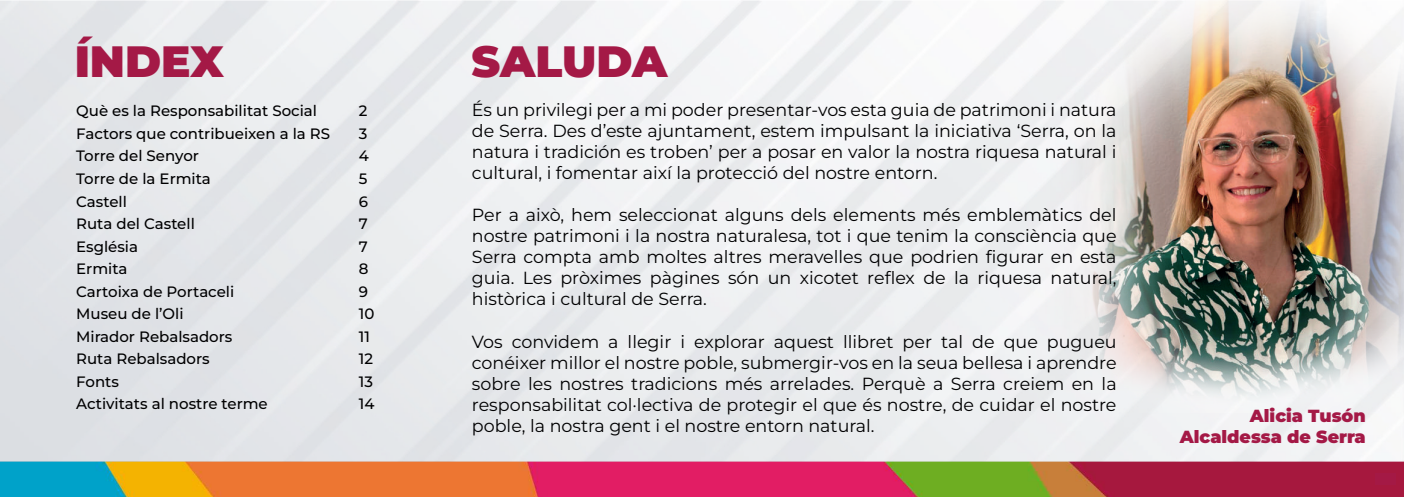
<style>
.page{position:relative;width:1404px;height:497px;background:#fff}
.page>*{position:absolute;margin:0;border:0;box-sizing:border-box;transform-origin:0 0}
.t1{font:900 43.75px "Montserrat";color:#a41946}
.t2{font:17.5px/21px "Montserrat";color:#000001;text-align:justify}
.t3{font:900 17.5px/21px "Montserrat";color:#a41946;text-align:right}
.t4{font:500 15px/22.5px "Montserrat";color:#000001}
</style>
<div class="page">
<img style="left:0;top:0;width:1404px;height:496px">
<img style="left:0;top:2px;width:1404px;height:459px">
<img style="left:1031px;top:0;width:373px;height:412px">
<div style="left:1375px;top:473px;width:21px;height:11px;background:#a41945"></div>
<h1 class="t1" style="left:75px;top:29px;width:151px">ÍNDEX</h1>
<h1 class="t1" style="left:471px;top:29px;width:198px">SALUDA</h1>
<p class="t4" style="left:76px;top:99px;width:255px">Què es la Responsabilitat Social<br>Factors que contribueixen a la RS<br>Torre del Senyor<br>Torre de la Ermita<br>Castell<br>Ruta del Castell<br>Església<br>Ermita<br>Cartoixa de Portaceli<br>Museu de l’Oli<br>Mirador Rebalsadors<br>Ruta Rebalsadors<br>Fonts<br>Activitats al nostre terme</p>
<p class="t4" style="left:359px;top:99px;width:17px">2<br>3<br>4<br>5<br>6<br>7<br>7<br>8<br>9<br>10<br>11<br>12<br>13<br>14</p>
<p class="t2" style="left:472px;top:99px;width:646px">És un privilegi per a mi poder presentar-vos esta guia de patrimoni i natura de Serra. Des d’este ajuntament, estem impulsant la iniciativa ‘Serra, on la natura i tradición es troben’ per a posar en valor la nostra riquesa natural i cultural, i fomentar així la protecció del nostre entorn.</p>
<p class="t2" style="left:472px;top:204px;width:646px">Per a això, hem seleccionat alguns dels elements més emblemàtics del nostre patrimoni i la nostra naturalesa, tot i que tenim la consciència que Serra compta amb moltes altres meravelles que podrien figurar en esta guia. Les pròximes pàgines són un xicotet reflex de la riquesa natural, històrica i cultural de Serra.</p>
<p class="t2" style="left:472px;top:330px;width:646px">Vos convidem a llegir i explorar aquest llibret per tal de que pugueu conéixer millor el nostre poble, submergir-vos en la seua bellesa i aprendre sobre les nostres tradicions més arrelades. Perquè a Serra creiem en la responsabilitat col·lectiva de protegir el que és nostre, de cuidar el nostre poble, la nostra gent i el nostre entorn natural.</p>
<p class="t3" style="left:1180px;top:403px;width:187px">Alicia Tusón<br>Alcaldessa de Serra</p>
</div>
